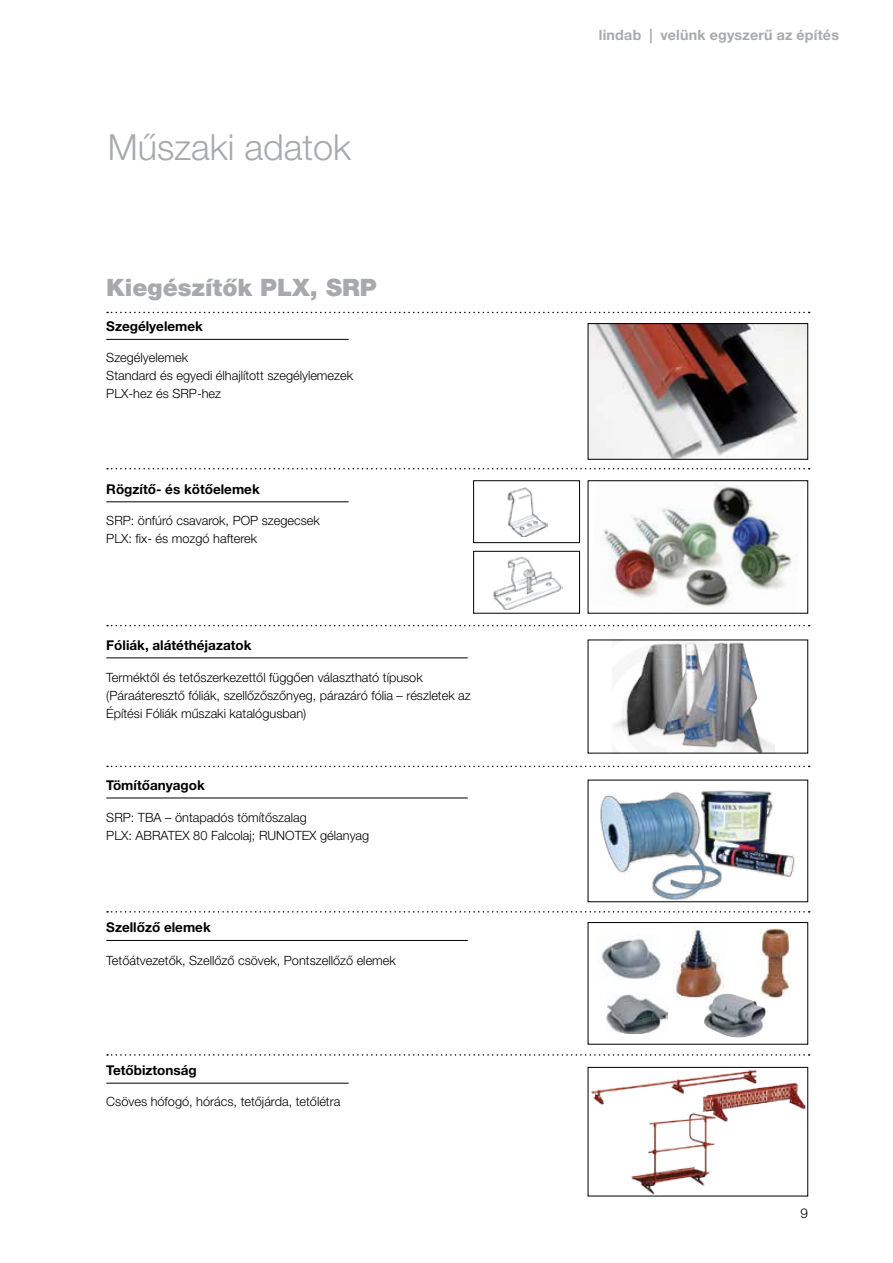
<style>
.page{position:relative;width:893px;height:1263px;background:#fff}
.page>*{position:absolute;margin:0;border:0;box-sizing:border-box;transform-origin:0 0}
.t1{font:300 36px "Helvetica Neue LT Pro";color:#a7a9ac}
.t2{font:900 24px "Helvetica Neue LT Pro";color:#a7a9ac}
.t3{font:700 14.25px "Helvetica Neue LTH";letter-spacing:.015em;color:#a7a9ac}
.t4{font:700 13.5px "Helvetica Neue LT Pro";color:#000}
.t5{font:300 13.5px "Helvetica Neue LT Pro";color:#000}
.t6{font:300 12.75px/18px "Helvetica Neue LT Pro";color:#000}
</style>
<div class="page">
<hr style="left:106px;top:339px;width:243px;height:1px;background:#000">
<hr style="left:106px;top:1083px;width:243px;height:1px;background:#000">
<img style="left:590px;top:325px;width:216px;height:132px">
<div style="left:588px;top:323px;width:220px;height:136px;border:1px solid #000"></div>
<img style="left:591px;top:1069px;width:215px;height:41px">
<div style="left:588px;top:1067px;width:220px;height:129px;border:1px solid #000"></div>
<svg style="left:107px;top:312px;width:703px;height:1px"></svg>
<svg style="left:107px;top:468px;width:703px;height:1px"></svg>
<hr style="left:106px;top:501px;width:243px;height:1px;background:#000">
<img style="left:602px;top:484px;width:195px;height:123px">
<div style="left:588px;top:480px;width:220px;height:133px;border:1px solid #000"></div>
<img style="left:507px;top:487px;width:41px;height:50px">
<div style="left:473px;top:480px;width:107px;height:63px;border:1px solid #000"></div>
<hr style="left:106px;top:658px;width:362px;height:1px;background:#000">
<hr style="left:106px;top:798px;width:362px;height:1px;background:#000">
<hr style="left:106px;top:940px;width:362px;height:1px;background:#000">
<img style="left:614px;top:642px;width:161px;height:109px">
<img style="left:600px;top:790px;width:195px;height:110px">
<div style="left:588px;top:922px;width:220px;height:122px;border:1px solid #000"></div>
<svg style="left:107px;top:625px;width:703px;height:1px"></svg>
<svg style="left:107px;top:766px;width:703px;height:1px"></svg>
<svg style="left:107px;top:911px;width:703px;height:1px"></svg>
<svg style="left:107px;top:1054px;width:703px;height:2px"></svg>
<img style="left:673px;top:928px;width:50px;height:70px">
<img style="left:704px;top:993px;width:62px;height:44px">
<img style="left:606px;top:995px;width:61px;height:39px">
<img style="left:600px;top:938px;width:61px;height:42px">
<img style="left:759px;top:928px;width:32px;height:69px">
<img style="left:493px;top:557px;width:70px;height:52px">
<div style="left:473px;top:551px;width:107px;height:62px;border:1px solid #000"></div>
<img style="left:618px;top:1106px;width:126px;height:91px">
<h1 class="t1" style="left:108px;top:125px;width:245px">Műszaki adatok</h1>
<h2 class="t2" style="left:106px;top:273px;width:272px">Kiegészítők PLX, SRP</h2>
<p class="t4" style="left:106px;top:318px;width:98px">Szegélyelemek</p>
<p class="t6" style="left:106px;top:348px;width:248px">Szegélyelemek<br>Standard és egyedi élhajlított szegélylemezek<br>PLX-hez és SRP-hez</p>
<p class="t4" style="left:106px;top:480px;width:155px">Rögzítő- és kötőelemek</p>
<p class="t6" style="left:106px;top:511px;width:215px">SRP: önfúró csavarok, POP szegecsek<br>PLX: fix- és mozgó hafterek</p>
<p class="t4" style="left:106px;top:636px;width:147px">Fóliák, alátéthéjazatok</p>
<p class="t6" style="left:106px;top:668px;width:366px">Terméktől és tetőszerkezettől függően választható típusok (Páraáteresztő fóliák, szellőzőszőnyeg, párazáró fólia – részletek az<br>Építési Fóliák műszaki katalógusban)</p>
<p class="t4" style="left:106px;top:776px;width:100px">Tömítőanyagok</p>
<p class="t6" style="left:106px;top:808px;width:264px">SRP: TBA – öntapadós tömítőszalag<br>PLX: ABRATEX 80 Falcolaj; RUNOTEX gélanyag</p>
<p class="t4" style="left:106px;top:919px;width:106px">Szellőző elemek</p>
<p class="t6" style="left:106px;top:951px;width:291px">Tetőátvezetők, Szellőző csövek, Pontszellőző elemek</p>
<p class="t4" style="left:106px;top:1061px;width:92px">Tetőbiztonság</p>
<p class="t6" style="left:106px;top:1092px;width:236px">Csöves hófogó, hórács, tetőjárda, tetőlétra</p>
<p class="t3" style="left:599px;top:26px;width:242px">lindab | velünk egyszerű az építés</p>
<p class="t5" style="left:800px;top:1205px;width:9px">9</p>
</div>
